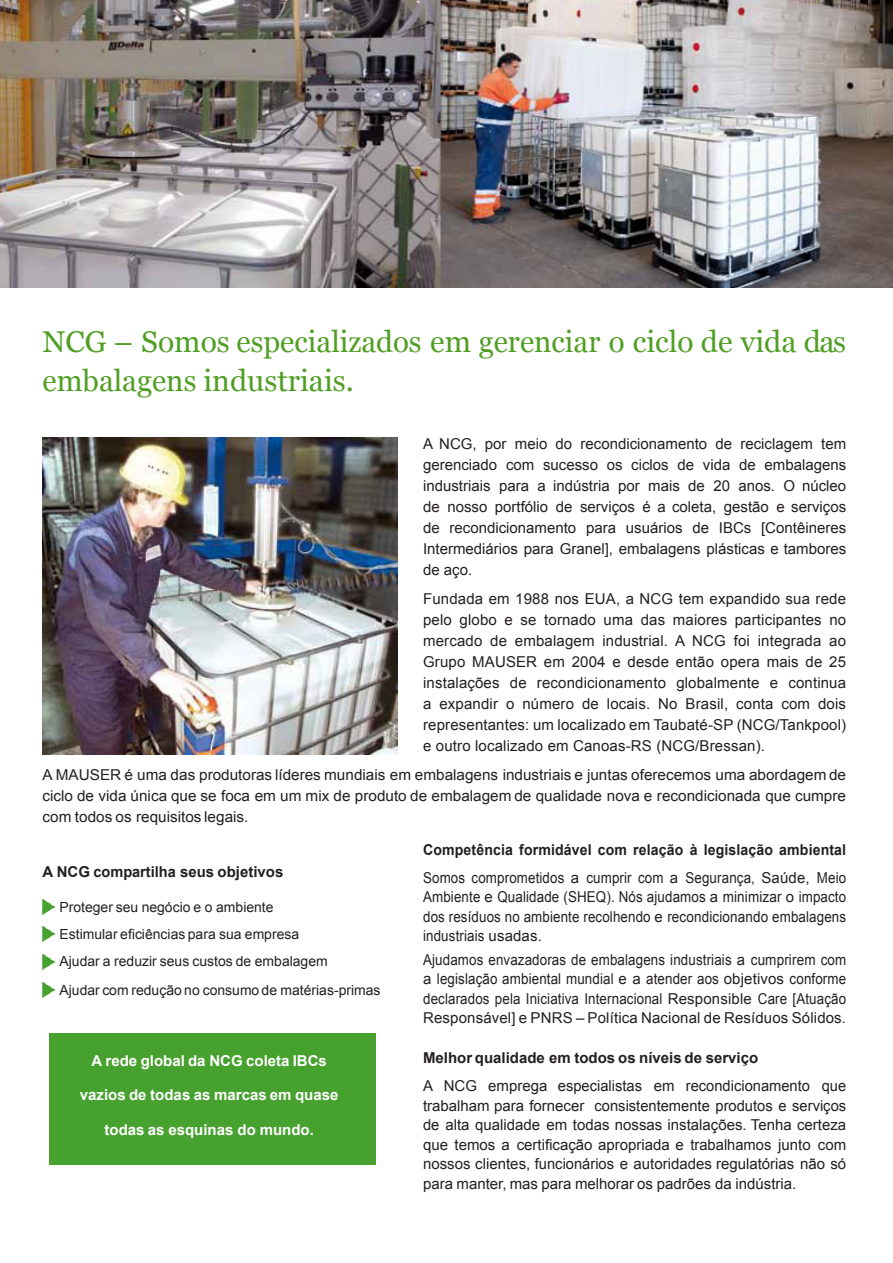
<style>
.page{position:relative;width:893px;height:1263px;background:#fff}
.page>*{position:absolute;margin:0;border:0;box-sizing:border-box;transform-origin:0 0}
.t1{font:30px/39px "Georgia";color:#509f24}
.t2{font:15px/21px "Arial";color:#231f20;text-align:justify}
.t3{font:15px/19.5px "Arial";color:#231f20;text-align:justify;scale:.89 1}
.t4{font:700 15px "Arial";color:#fff}
.t5{font:700 15px "Arial";color:#231f20}
.t6{font:700 15px "Arial";color:#231f20;scale:.94 1}
.t7{font:13.95px "Arial";color:#231f20}
</style>
<div class="page">
<img style="left:0;top:0;width:893px;height:287px">
<img style="left:43px;top:438px;width:355px;height:317px">
<div style="left:49px;top:1033px;width:327px;height:131px;background:#47a12f"></div>
<img style="left:43px;top:900px;width:11px;height:15px">
<img style="left:43px;top:927px;width:11px;height:15px">
<img style="left:43px;top:954px;width:11px;height:15px">
<img style="left:43px;top:983px;width:11px;height:14px">
<p class="t1" style="left:43px;top:323px;width:805px">NCG – Somos especializados em gerenciar o ciclo de vida das embalagens industriais.</p>
<p class="t2" style="left:423px;top:433px;width:425px">A NCG, por meio do recondicionamento de reciclagem tem gerenciado com sucesso os ciclos de vida de embalagens industriais para a indústria por mais de 20 anos. O núcleo de nosso portfólio de serviços é a coleta, gestão e serviços de recondicionamento para usuários de IBCs [Contêineres Intermediários para Granel], embalagens plásticas e tambores de aço.</p>
<p class="t2" style="left:423px;top:589px;width:425px">Fundada em 1988 nos EUA, a NCG tem expandido sua rede pelo globo e se tornado uma das maiores participantes no mercado de embalagem industrial. A NCG foi integrada ao Grupo MAUSER em 2004 e desde então opera mais de 25 instalações de recondicionamento globalmente e continua a expandir o número de locais. No Brasil, conta com dois representantes: um localizado em Taubaté-SP (NCG/Tankpool) e outro localizado em Canoas-RS (NCG/Bressan).</p>
<p class="t2" style="left:43px;top:764px;width:805px">A MAUSER é uma das produtoras líderes mundiais em embalagens industriais e juntas oferecemos uma abordagem de ciclo de vida única que se foca em um mix de produto de embalagem de qualidade nova e recondicionada que cumpre com todos os requisitos legais.</p>
<p class="t5" style="left:43px;top:861px;width:242px">A NCG compartilha seus objetivos</p>
<p class="t7" style="left:60px;top:898px;width:216px">Proteger seu negócio e o ambiente</p>
<p class="t7" style="left:60px;top:925px;width:241px">Estimular eficiências para sua empresa</p>
<p class="t7" style="left:60px;top:952px;width:270px">Ajudar a reduzir seus custos de embalagem</p>
<p class="t7" style="left:60px;top:980px;width:322px">Ajudar com redução no consumo de matérias-primas</p>
<p class="t4" style="left:91px;top:1050px;width:237px">A rede global da NCG coleta IBCs</p>
<p class="t4" style="left:80px;top:1085px;width:260px">vazios de todas as marcas em quase</p>
<p class="t4" style="left:105px;top:1119px;width:211px">todas as esquinas do mundo.</p>
<p class="t6" style="left:423px;top:839px;width:452px">Competência formidável com relação à legislação ambiental</p>
<p class="t3" style="left:423px;top:868px;width:477px">Somos comprometidos a cumprir com a Segurança, Saúde, Meio Ambiente e Qualidade (SHEQ). Nós ajudamos a minimizar o impacto dos resíduos no ambiente recolhendo e recondicionando embalagens industriais usadas.</p>
<p class="t3" style="left:423px;top:950px;width:477px">Ajudamos envazadoras de embalagens industriais a cumprirem com a legislação ambiental mundial e a atender aos objetivos conforme declarados pela Iniciativa Internacional Responsible Care [Atuação Responsável] e PNRS – Política Nacional de Resíduos Sólidos.</p>
<p class="t5" style="left:423px;top:1048px;width:337px">Melhor qualidade em todos os níveis de serviço</p>
<p class="t2" style="left:423px;top:1076px;width:425px;line-height:19.5px">A NCG emprega especialistas em recondicionamento que trabalham para fornecer consistentemente produtos e serviços de alta qualidade em todas nossas instalações. Tenha certeza que temos a certificação apropriada e trabalhamos junto com nossos clientes, funcionários e autoridades regulatórias não só para manter, mas para melhorar os padrões da indústria.</p>
</div>
